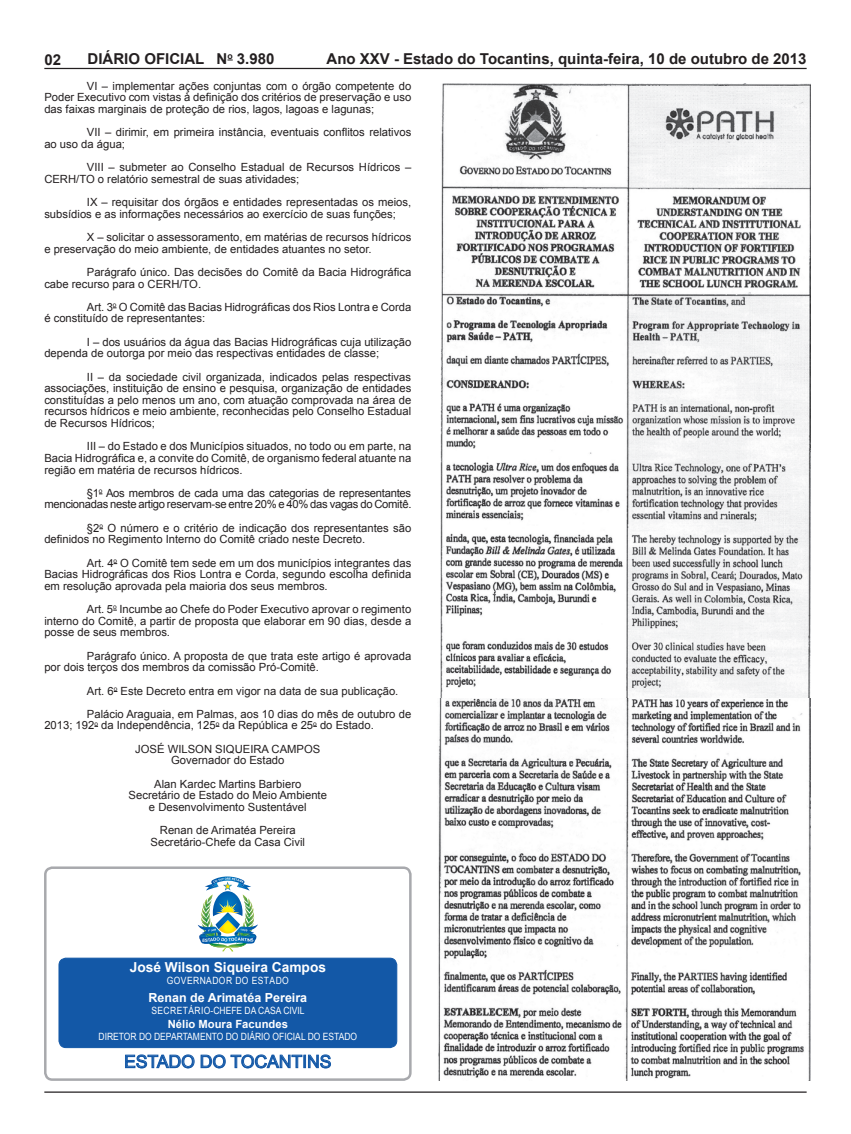
<style>
.page{position:relative;width:851px;height:1134px;background:#fff}
.page>*{position:absolute;margin:0;border:0;box-sizing:border-box;transform-origin:0 0}
.t1{font:17.5px "Arial";color:#1358a7}
.t2{font:700 15px "Arial";color:#231f20}
.t3{font:700 13.75px "Arial";color:#fff}
.t4{font:700 12.5px "Arial";color:#fff}
.t5{font:11.25px/11.6px "Arial";color:#231f20}
.t6{font:11.25px/11.6px "Arial";letter-spacing:-.025em;color:#231f20;text-align:right}
.t7{font:700 11.25px "Arial";color:#fff}
.t8{font:10px "Arial";letter-spacing:.05em;color:#fff;scale:.85 1}
.t9{font:10px "Arial";color:#fff;scale:.85 1}
.t10{font:700 8.75px "Arial";color:#231f20}
</style>
<div class="page">
<hr style="left:44px;top:68px;width:762px;height:1px;background:#231f20">
<hr style="left:44px;top:1091px;width:762px;height:2px;background:#231f20">
<div style="left:44px;top:866px;width:367px;height:215px;border:2px solid #a8a9ad;border-radius:7px"></div>
<svg style="left:125px;top:1054px;width:69px;height:14px"></svg>
<svg style="left:201px;top:1054px;width:24px;height:14px"></svg>
<svg style="left:231px;top:1054px;width:100px;height:14px"></svg>
<div style="left:59px;top:958px;width:338px;height:89px;background:#1358a7;border-radius:7px"></div>
<div style="left:59px;top:958px;width:338px;height:90px;border:1px solid #1358a7;border-radius:7px"></div>
<img style="left:198px;top:876px;width:60px;height:75px">
<img style="left:440px;top:83px;width:370px;height:615px">
<img style="left:438px;top:698px;width:371px;height:383px">
<h2 class="t2" style="left:88px;top:49px;width:141px">DIÁRIO OFICIAL N</h2>
<h2 class="t2" style="left:326px;top:49px;width:481px">Ano XXV - Estado do Tocantins, quinta-feira, 10 de outubro de 2013</h2>
<h2 class="t2" style="left:45px;top:50px;width:18px">02</h2>
<h2 class="t2" style="left:237px;top:49px;width:39px">3.980</h2>
<p class="t10" style="left:227px;top:50px;width:7px">o</p>
<p class="t5" style="left:44px;top:80px;width:368px;text-align:justify;text-indent:43px">VI – implementar ações conjuntas com o órgão competente do Poder Executivo com vistas à definição dos critérios de preservação e uso das faixas marginais de proteção de rios, lagos, lagoas e lagunas;</p>
<p class="t5" style="left:44px;top:127px;width:368px;text-indent:43px">VII – dirimir, em primeira instância, eventuais conflitos relativos ao uso da água;</p>
<p class="t5" style="left:44px;top:162px;width:368px;text-indent:43px">VIII – submeter ao Conselho Estadual de Recursos Hídricos –<br>CERH/TO o relatório semestral de suas atividades;</p>
<p class="t5" style="left:44px;top:197px;width:368px;text-indent:43px">IX – requisitar dos órgãos e entidades representadas os meios, subsídios e as informações necessários ao exercício de suas funções;</p>
<p class="t5" style="left:44px;top:231px;width:368px;text-indent:43px">X – solicitar o assessoramento, em matérias de recursos hídricos e preservação do meio ambiente, de entidades atuantes no setor.</p>
<p class="t5" style="left:44px;top:266px;width:368px;text-indent:43px">Parágrafo único. Das decisões do Comitê da Bacia Hidrográfica cabe recurso para o CERH/TO.</p>
<p class="t5" style="left:44px;top:301px;width:368px;text-indent:43px">Art. 3<sup>o</sup> O Comitê das Bacias Hidrográficas dos Rios Lontra e Corda é constituído de representantes:</p>
<p class="t5" style="left:44px;top:336px;width:368px;text-indent:43px">I – dos usuários da água das Bacias Hidrográficas cuja utilização dependa de outorga por meio das respectivas entidades de classe;</p>
<p class="t5" style="left:44px;top:371px;width:368px;text-align:justify;text-indent:43px">II – da sociedade civil organizada, indicados pelas respectivas associações, instituição de ensino e pesquisa, organização de entidades constituídas a pelo menos um ano, com atuação comprovada na área de recursos hídricos e meio ambiente, reconhecidas pelo Conselho Estadual de Recursos Hídricos;</p>
<p class="t5" style="left:44px;top:441px;width:368px;text-align:justify;text-indent:43px">III – do Estado e dos Municípios situados, no todo ou em parte, na Bacia Hidrográfica e, a convite do Comitê, de organismo federal atuante na região em matéria de recursos hídricos.</p>
<p class="t6" style="left:44px;top:487px;width:368px">§1<sup>o</sup> Aos membros de cada uma das categorias de representantes mencionadas neste artigo reservam-se entre 20% e 40% das vagas do Comitê.</p>
<p class="t5" style="left:44px;top:522px;width:368px;text-indent:43px">§2<sup>o</sup> O número e o critério de indicação dos representantes são definidos no Regimento Interno do Comitê criado neste Decreto.</p>
<p class="t5" style="left:44px;top:557px;width:368px;text-align:justify;text-indent:43px">Art. 4<sup>o</sup> O Comitê tem sede em um dos municípios integrantes das Bacias Hidrográficas dos Rios Lontra e Corda, segundo escolha definida em resolução aprovada pela maioria dos seus membros.</p>
<p class="t5" style="left:44px;top:603px;width:368px;text-align:justify;text-indent:43px">Art. 5<sup>o</sup> Incumbe ao Chefe do Poder Executivo aprovar o regimento interno do Comitê, a partir de proposta que elaborar em 90 dias, desde a posse de seus membros.</p>
<p class="t5" style="left:44px;top:650px;width:368px;text-indent:43px">Parágrafo único. A proposta de que trata este artigo é aprovada por dois terços dos membros da comissão Pró-Comitê.</p>
<p class="t5" style="left:87px;top:679px;width:326px;line-height:23.2px">Art. 6<sup>o</sup> Este Decreto entra em vigor na data de sua publicação.<br>Palácio Araguaia, em Palmas, aos 10 dias do mês de outubro de</p>
<p class="t5" style="left:135px;top:714px;width:240px;line-height:23.2px;text-indent:-91px">2013; 192<sup>o</sup> da Independência, 125<sup>o</sup> da República e 25<sup>o</sup> do Estado.<br>JOSÉ WILSON SIQUEIRA CAMPOS</p>
<p class="t5" style="left:154px;top:749px;width:148px;line-height:23.2px;text-align:center">Governador do Estado<br>Alan Kardec Martins Barbiero</p>
<p class="t5" style="left:129px;top:789px;width:200px;text-align:center">Secretário de Estado do Meio Ambiente e Desenvolvimento Sustentável</p>
<p class="t5" style="left:150px;top:824px;width:156px;text-align:center">Renan de Arimatéa Pereira<br>Secretário-Chefe da Casa Civil</p>
<p class="t3" style="left:130px;top:958px;width:198px">José Wilson Siqueira Campos</p>
<p class="t8" style="left:167px;top:974px;width:145px">GOVERNADOR DO ESTADO</p>
<p class="t4" style="left:148px;top:989px;width:160px">Renan de Arimatéa Pereira</p>
<p class="t9" style="left:151px;top:1004px;width:182px">SECRETÁRIO-CHEFE DA CASA CIVIL</p>
<p class="t7" style="left:168px;top:1016px;width:122px">Nélio Moura Facundes</p>
<p class="t8" style="left:98px;top:1030px;width:15px">Diretor</p>
<p class="t8" style="left:139px;top:1030px;width:46px">do departa</p>
<p class="t8" style="left:193px;top:1030px;width:16px">mento</p>
<p class="t8" style="left:226px;top:1030px;width:32px">do Diário</p>
<p class="t8" style="left:272px;top:1030px;width:14px">Oficial</p>
<p class="t8" style="left:308px;top:1030px;width:26px">do estado</p>
<h1 class="t1" style="left:124px;top:1050px;width:209px">ESTADO DO TOCANTINS</h1>
</div>
